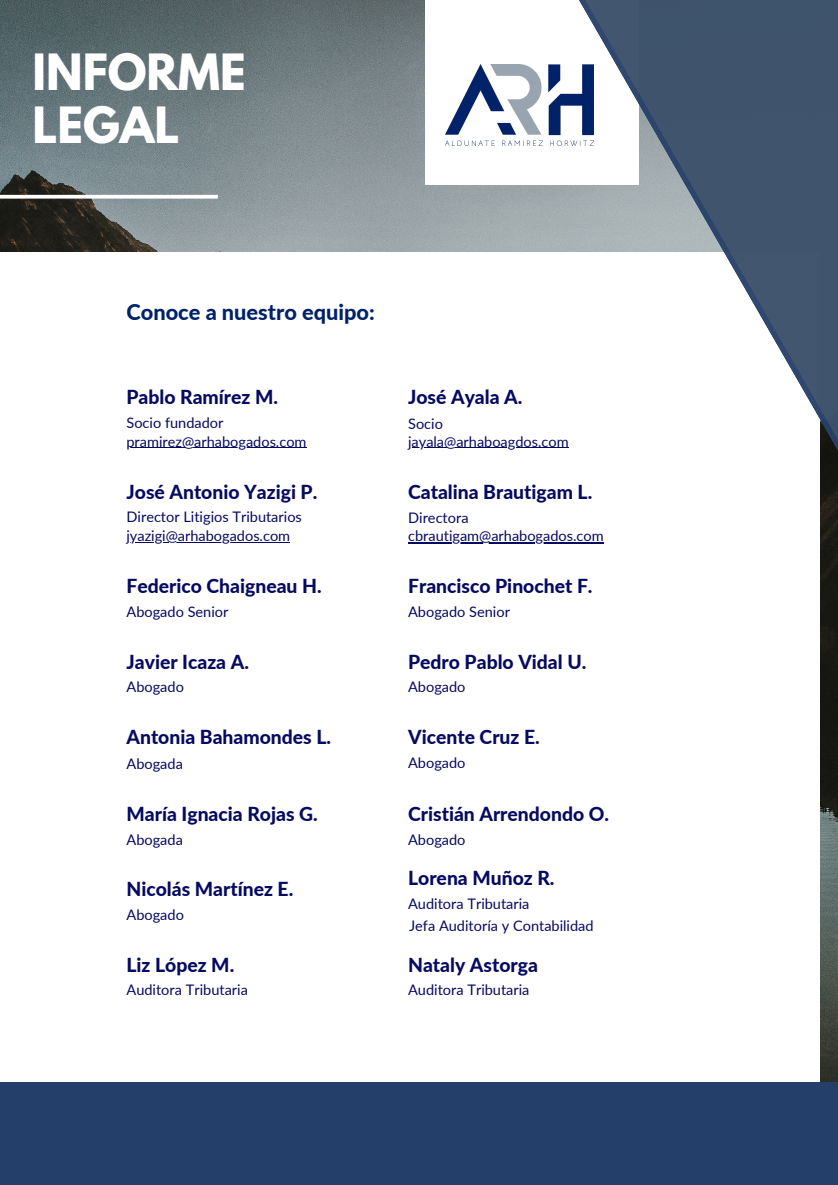
<style>
.page{position:relative;width:838px;height:1185px;background:#fff}
.page>*{position:absolute;margin:0;border:0;box-sizing:border-box;transform-origin:0 0}
.t1{font:700 44.25px/52.5px "League Spartan";color:#fff}
.t2{font:800 21.75px "Lato";color:#002269}
.t3{font:800 19.38px "Lato";color:#060a60}
.t4{font:14.5px "Lato";color:#060a60}
</style>
<div class="page">
<img style="left:0;top:0;width:837px;height:1082px">
<div style="left:0;top:252px;width:819px;height:932px;background:#fff"></div>
<div style="left:425px;top:0;width:213px;height:184px;background:#fff"></div>
<img style="left:445px;top:64px;width:64px;height:82px">
<hr style="left:0;top:195px;width:218px;height:3px;background:#fff">
<svg style="left:509px;top:64px;width:15px;height:480px"></svg>
<svg style="left:524px;top:0;width:313px;height:757px"></svg>
<div style="left:0;top:1082px;width:837px;height:102px;background:#253f6b"></div>
<hr style="left:126px;top:447px;width:180px;height:1px;background:#060a60">
<hr style="left:126px;top:541px;width:164px;height:1px;background:#060a60">
<hr style="left:408px;top:447px;width:160px;height:1px;background:#060a60">
<hr style="left:408px;top:542px;width:195px;height:1px;background:#060a60">
<p class="t1" style="left:32px;top:52px;width:215px">INFORME<br>LEGAL</p>
<h2 class="t2" style="left:126px;top:298px;width:250px">Conoce a nuestro equipo:</h2>
<p class="t3" style="left:126px;top:385px;width:153px">Pablo Ramírez M.</p>
<p class="t4" style="left:126px;top:432px;width:181px">pramirez@arhabogados.com</p>
<h3 class="t3" style="left:126px;top:479px;width:192px">José Antonio Yazigi P.</h3>
<p class="t4" style="left:126px;top:508px;width:177px">Director Litigios Tributarios</p>
<p class="t4" style="left:126px;top:526px;width:165px">jyazigi@arhabogados.com</p>
<h3 class="t3" style="left:126px;top:573px;width:197px">Federico Chaigneau H.</h3>
<p class="t4" style="left:126px;top:602px;width:103px">Abogado Senior</p>
<h3 class="t3" style="left:126px;top:649px;width:124px">Javier Icaza A.</h3>
<p class="t4" style="left:126px;top:677px;width:59px">Abogado</p>
<h3 class="t3" style="left:126px;top:725px;width:206px">Antonia Bahamondes L.</h3>
<p class="t4" style="left:126px;top:754px;width:58px">Abogada</p>
<h3 class="t3" style="left:126px;top:801px;width:193px">María Ignacia Rojas G.</h3>
<p class="t4" style="left:126px;top:830px;width:58px">Abogada</p>
<h3 class="t3" style="left:126px;top:877px;width:168px">Nicolás Martínez E.</h3>
<p class="t4" style="left:126px;top:905px;width:59px">Abogado</p>
<h3 class="t3" style="left:126px;top:952px;width:109px">Liz López M.</h3>
<p class="t4" style="left:126px;top:980px;width:123px">Auditora Tributaria</p>
<h3 class="t4" style="left:126px;top:413px;width:98px">Socio fundador</h3>
<h3 class="t3" style="left:408px;top:385px;width:116px">José Ayala A.</h3>
<p class="t4" style="left:408px;top:414px;width:36px">Socio</p>
<p class="t4" style="left:408px;top:432px;width:162px">jayala@arhaboagdos.com</p>
<h3 class="t3" style="left:408px;top:479px;width:185px">Catalina Brautigam L.</h3>
<p class="t4" style="left:408px;top:508px;width:62px">Directora</p>
<h3 class="t4" style="left:408px;top:526px;width:197px">cbrautigam@arhabogados.com</h3>
<p class="t3" style="left:408px;top:573px;width:186px">Francisco Pinochet F.</p>
<h3 class="t4" style="left:408px;top:602px;width:103px">Abogado Senior</h3>
<p class="t3" style="left:408px;top:649px;width:180px">Pedro Pablo Vidal U.</p>
<h3 class="t4" style="left:408px;top:677px;width:59px">Abogado</h3>
<p class="t3" style="left:408px;top:725px;width:133px">Vicente Cruz E.</p>
<h3 class="t4" style="left:408px;top:753px;width:59px">Abogado</h3>
<p class="t3" style="left:408px;top:801px;width:202px">Cristián Arrendondo O.</p>
<p class="t4" style="left:408px;top:830px;width:59px">Abogado</p>
<h3 class="t3" style="left:408px;top:865px;width:148px">Lorena Muñoz R.</h3>
<p class="t4" style="left:408px;top:894px;width:123px">Auditora Tributaria</p>
<p class="t4" style="left:409px;top:916px;width:186px">Jefa Auditoría y Contabilidad</p>
<h3 class="t3" style="left:408px;top:952px;width:131px">Nataly Astorga</h3>
<p class="t4" style="left:408px;top:980px;width:123px">Auditora Tributaria</p>
</div>
